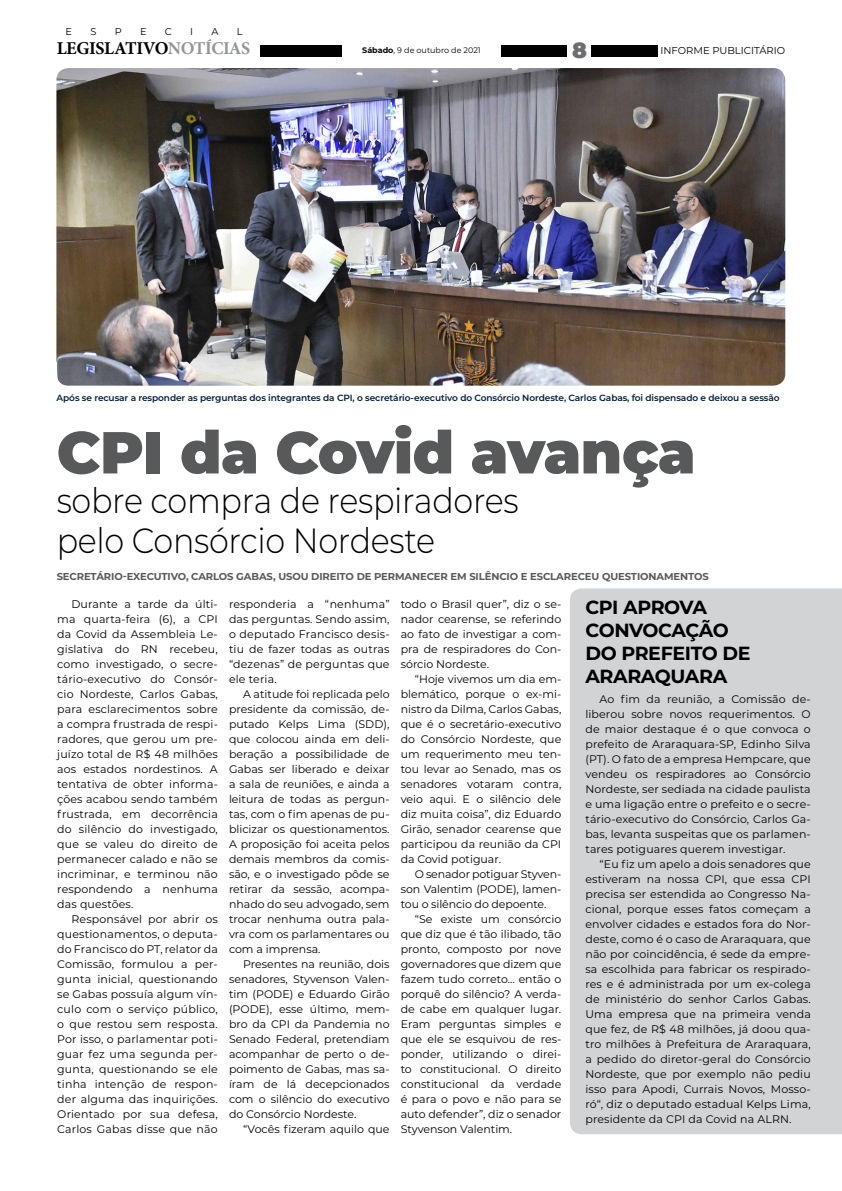
<style>
.page{position:relative;width:842px;height:1191px;background:#fff}
.page>*{position:absolute;margin:0;border:0;box-sizing:border-box;transform-origin:0 0}
.t1{font:900 59.1px "Montserrat";color:#58595b}
.t2{font:300 35px/40px "Montserrat";letter-spacing:-.01em;color:#000;scale:.91 1}
.t3{font:900 22px "Montserrat";color:#6d6e71}
.t4{font:700 19px/23px "Montserrat";letter-spacing:-.02em;color:#000}
.t5{font:700 18.1px "Minion Pro";letter-spacing:-.025em;color:#000}
.t6{font:11px/15px "Montserrat";color:#000;text-align:justify}
.t7{font:700 10px "Montserrat";letter-spacing:-.01em;color:#58595b}
.t8{font:10px "Montserrat";color:#000}
.t9{font:9.8px "Montserrat";color:#000}
.t10{font:600 9px "Montserrat";letter-spacing:-.01em;color:#041c38}
.t11{font:8px "Montserrat";color:#000}
.s1{color:#939598}
.s2{font-weight:700}
</style>
<div class="page">
<div style="left:261px;top:45px;width:81px;height:12px;background:#000"></div>
<div style="left:501px;top:45px;width:157px;height:12px;background:#000"></div>
<div style="left:568px;top:37px;width:23px;height:22px;background:#fff"></div>
<div style="left:570px;top:588px;width:272px;height:546px;background:#d1d3d4"></div>
<img style="left:56px;top:68px;width:729px;height:318px">
<p class="t9" style="left:65px;top:25px;width:8px">E</p>
<p class="t9" style="left:90px;top:25px;width:8px">S</p>
<p class="t9" style="left:115px;top:25px;width:9px">P</p>
<p class="t9" style="left:140px;top:25px;width:8px">E</p>
<p class="t9" style="left:165px;top:25px;width:9px">C</p>
<p class="t9" style="left:190px;top:25px;width:4px">I</p>
<p class="t9" style="left:212px;top:25px;width:9px">A</p>
<p class="t9" style="left:237px;top:25px;width:7px">L</p>
<h3 class="t5" style="left:57px;top:36px;width:195px">LEGISLATIVO<span class="s1">NOTÍCIAS</span></h3>
<p class="t11" style="left:362px;top:45px;width:120px"><span class="s2">SÁBADO</span>, 9 de outubro de 2021</p>
<p class="t8" style="left:660px;top:44px;width:126px">INFORME PUBLICITÁRIO</p>
<h3 class="t3" style="left:572px;top:34px;width:16px">8</h3>
<p class="t10" style="left:57px;top:392px;width:725px">Após se recusar a responder as perguntas dos integrantes da CPI, o secretário-executivo do Consórcio Nordeste, Carlos Gabas, foi dispensado e deixou a sessão</p>
<h1 class="t1" style="left:57px;top:408px;width:35px">CPI</h1>
<h1 class="t1" style="left:180px;top:408px;width:517px">da Covid avança</h1>
<h2 class="t2" style="left:57px;top:479px;width:509px">sobre compra de respiradores pelo Consórcio Nordeste</h2>
<p class="t6" style="left:57px;top:596px;width:162px;text-indent:14px">Durante a tarde da últi&shy;ma quarta-feira (6), a CPI da Covid da Assembleia Le&shy;gislativa do RN recebeu, como investigado, o secre&shy;tário-executivo do Consór&shy;cio Nordeste, Carlos Gabas, para esclarecimentos sobre a compra frustrada de respi&shy;radores, que gerou um pre&shy;juízo total de R$ 48 milhões aos estados nordestinos. A tentativa de obter informa&shy;ções acabou sendo também frustrada, em decorrência do silêncio do investigado, que se valeu do direito de permanecer calado e não se incriminar, e terminou não respondendo a nenhuma das questões.</p>
<p class="t6" style="left:57px;top:911px;width:162px;text-indent:14px">Responsável por abrir os questionamentos, o deputa&shy;do Francisco do PT, relator da Comissão, formulou a per&shy;gunta inicial, questionando se Gabas possuía algum vín&shy;culo com o serviço público, o que restou sem resposta.<br>Por isso, o parlamentar poti&shy;guar fez uma segunda per&shy;gunta, questionando se ele tinha intenção de respon&shy;der alguma das inquirições.<br>Orientado por sua defesa, Carlos Gabas disse que não</p>
<p class="t7" style="left:57px;top:569px;width:654px">SECRETÁRIO-EXECUTIVO, CARLOS GABAS, USOU DIREITO DE PERMANECER EM SILÊNCIO E ESCLARECEU QUESTIONAMENTOS</p>
<p class="t6" style="left:229px;top:596px;width:162px">responderia a “nenhuma” das perguntas. Sendo assim, o deputado Francisco desis&shy;tiu de fazer todas as outras “dezenas” de perguntas que ele teria.</p>
<p class="t6" style="left:229px;top:686px;width:162px;text-indent:14px">A atitude foi replicada pelo presidente da comissão, de&shy;putado Kelps Lima (SDD), que colocou ainda em deli&shy;beração a possibilidade de Gabas ser liberado e deixar a sala de reuniões, e ainda a leitura de todas as pergun&shy;tas, com o fim apenas de pu&shy;blicizar os questionamentos.<br>A proposição foi aceita pelos demais membros da comis&shy;são, e o investigado pôde se retirar da sessão, acompa&shy;nhado do seu advogado, sem trocar nenhuma outra pala&shy;vra com os parlamentares ou com a imprensa.</p>
<p class="t6" style="left:229px;top:956px;width:162px;text-indent:14px">Presentes na reunião, dois senadores, Styvenson Valen&shy;tim (PODE) e Eduardo Girão (PODE), esse último, mem&shy;bro da CPI da Pandemia no Senado Federal, pretendiam acompanhar de perto o de&shy;poimento de Gabas, mas sa&shy;íram de lá decepcionados com o silêncio do executivo do Consórcio Nordeste.</p>
<p class="t6" style="left:243px;top:1121px;width:148px">“Vocês fizeram aquilo que</p>
<p class="t6" style="left:401px;top:596px;width:162px">todo o Brasil quer”, diz o se&shy;nador cearense, se referindo ao fato de investigar a com&shy;pra de respiradores do Con&shy;sórcio Nordeste.</p>
<p class="t6" style="left:401px;top:671px;width:162px;text-indent:14px">“Hoje vivemos um dia em&shy;blemático, porque o ex-mi&shy;nistro da Dilma, Carlos Gabas, que é o secretário-executivo do Consórcio Nordeste, que um requerimento meu ten&shy;tou levar ao Senado, mas os senadores votaram contra, veio aqui. E o silêncio dele diz muita coisa”, diz Eduardo Girão, senador cearense que participou da reunião da CPI da Covid potiguar.</p>
<p class="t6" style="left:401px;top:866px;width:162px;text-indent:14px">O senador potiguar Styven&shy;son Valentim (PODE), lamen&shy;tou o silêncio do depoente.</p>
<p class="t6" style="left:401px;top:911px;width:162px;text-indent:14px">“Se existe um consórcio que diz que é tão ilibado, tão pronto, composto por nove governadores que dizem que fazem tudo correto… então o porquê do silêncio? A verda&shy;de cabe em qualquer lugar.<br>Eram perguntas simples e que ele se esquivou de res&shy;ponder, utilizando o direi&shy;to constitucional. O direito constitucional da verdade é para o povo e não para se auto defender”, diz o senador Styvenson Valentim.</p>
<h3 class="t4" style="left:585px;top:594px;width:167px;text-indent:38px">APROVA<br>CONVOCAÇÃO<br>DO PREFEITO DE<br>ARARAQUARA</h3>
<h3 class="t4" style="left:585px;top:594px;width:12px">CPI</h3>
<p class="t6" style="left:585px;top:691px;width:227px;text-indent:14px">Ao fim da reunião, a Comissão de&shy;liberou sobre novos requerimentos. O de maior destaque é o que convoca o prefeito de Araraquara-SP, Edinho Silva (PT). O fato de a empresa Hempcare, que vendeu os respiradores ao Consórcio Nordeste, ser sediada na cidade paulista e uma ligação entre o prefeito e o secre&shy;tário-executivo do Consórcio, Carlos Ga&shy;bas, levanta suspeitas que os parlamen&shy;tares potiguares querem investigar.</p>
<p class="t6" style="left:585px;top:856px;width:227px;text-indent:14px">“Eu fiz um apelo a dois senadores que estiveram na nossa CPI, que essa CPI precisa ser estendida ao Congresso Na&shy;cional, porque esses fatos começam a envolver cidades e estados fora do Nor&shy;deste, como é o caso de Araraquara, que não por coincidência, é sede da empre&shy;sa escolhida para fabricar os respirado&shy;res e é administrada por um ex-colega de ministério do senhor Carlos Gabas.<br>Uma empresa que na primeira venda que fez, de R$ 48 milhões, já doou qua&shy;tro milhões à Prefeitura de Araraquara, a pedido do diretor-geral do Consórcio Nordeste, que por exemplo não pediu isso para Apodi, Currais Novos, Mosso&shy;ró“, diz o deputado estadual Kelps Lima, presidente da CPI da Covid na ALRN.</p>
</div>
